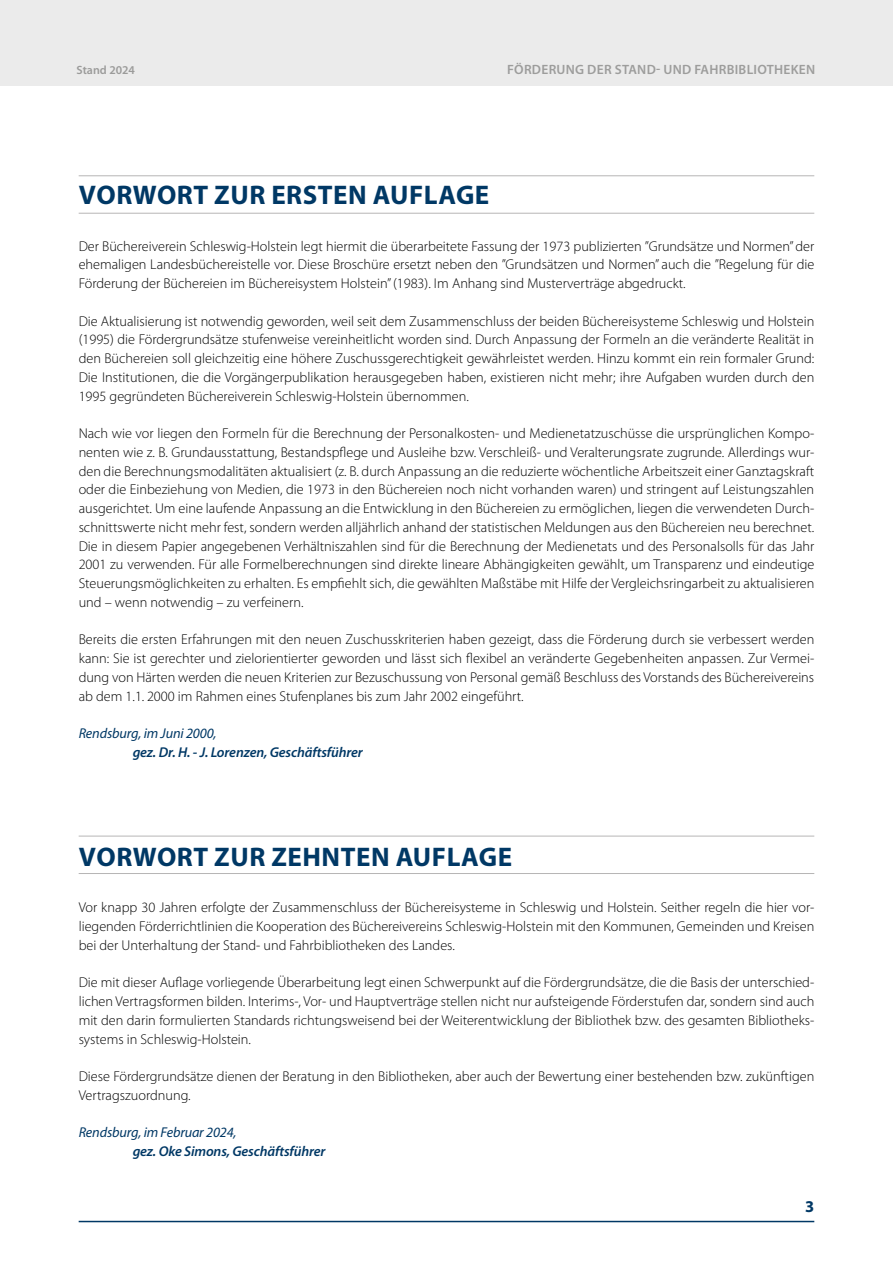
<style>
.page{position:relative;width:893px;height:1263px;background:#fff}
.page>*{position:absolute;margin:0;border:0;box-sizing:border-box;transform-origin:0 0}
.t1{font:700 27px "Myriad Pro";letter-spacing:.02em;color:#003865}
.t2{font:700 16.5px "Myriad Pro";color:#003865}
.t3{font:300 14.25px/18.8px "Myriad Pro";color:#000;text-align:justify}
.t4{font:italic 600 14.25px "Myriad Pro";letter-spacing:-.01em;color:#003865}
.t5{font:italic 14.25px "Myriad Pro";letter-spacing:-.01em;color:#003865}
.t6{font:600 13.5px "Myriad Pro";letter-spacing:.02em;color:#9d9d9c}
.t7{font:600 12px "Myriad Pro";color:#9b9b9a}
</style>
<div class="page">
<div style="left:0;top:0;width:893px;height:86px;background:#ebebeb"></div>
<hr style="left:79px;top:1221px;width:735px;height:1px;background:#003865">
<hr style="left:79px;top:873px;width:735px;height:1px;background:#b7b6b6">
<hr style="left:79px;top:836px;width:735px;height:1px;background:#b7b6b6">
<hr style="left:79px;top:213px;width:735px;height:1px;background:#b7b6b6">
<hr style="left:79px;top:175px;width:735px;height:1px;background:#b7b6b6">
<p class="t7" style="left:77px;top:62px;width:60px">Stand 2024</p>
<p class="t6" style="left:507px;top:61px;width:310px">FÖRDERUNG DER STAND- UND FAHRBIBLIOTHEKEN</p>
<h1 class="t1" style="left:79px;top:177px;width:412px">VORWORT ZUR ERSTEN AUFLAGE</h1>
<p class="t3" style="left:79px;top:236px;width:737px">Der Büchereiverein Schleswig-Holstein legt hiermit die überarbeitete Fassung der 1973 publizierten ”Grundsätze und Normen” der ehemaligen Landesbüchereistelle vor. Diese Broschüre ersetzt neben den ”Grundsätzen und Normen” auch die ”Regelung für die Förderung der Büchereien im Büchereisystem Holstein” (1983). Im Anhang sind Musterverträge abgedruckt.</p>
<p class="t3" style="left:79px;top:311px;width:737px">Die Aktualisierung ist notwendig geworden, weil seit dem Zusammenschluss der beiden Büchereisysteme Schleswig und Holstein (1995) die Fördergrundsätze stufenweise vereinheitlicht worden sind. Durch Anpassung der Formeln an die veränderte Realität in den Büchereien soll gleichzeitig eine höhere Zuschussgerechtigkeit gewährleistet werden. Hinzu kommt ein rein formaler Grund:<br>Die Institutionen, die die Vorgängerpublikation herausgegeben haben, existieren nicht mehr; ihre Aufgaben wurden durch den 1995 gegründeten Büchereiverein Schleswig-Holstein übernommen.</p>
<p class="t3" style="left:79px;top:424px;width:737px">Nach wie vor liegen den Formeln für die Berechnung der Personalkosten- und Medienetatzuschüsse die ursprünglichen Kompo&shy;nenten wie z. B. Grundausstattung, Bestandspflege und Ausleihe bzw. Verschleiß- und Veralterungsrate zugrunde. Allerdings wur&shy;den die Berechnungsmodalitäten aktualisiert (z. B. durch Anpassung an die reduzierte wöchentliche Arbeitszeit einer Ganztagskraft oder die Einbeziehung von Medien, die 1973 in den Büchereien noch nicht vorhanden waren) und stringent auf Leistungszahlen ausgerichtet. Um eine laufende Anpassung an die Entwicklung in den Büchereien zu ermöglichen, liegen die verwendeten Durch&shy;schnittswerte nicht mehr fest, sondern werden alljährlich anhand der statistischen Meldungen aus den Büchereien neu berechnet.<br>Die in diesem Papier angegebenen Verhältniszahlen sind für die Berechnung der Medienetats und des Personalsolls für das Jahr 2001 zu verwenden. Für alle Formelberechnungen sind direkte lineare Abhängigkeiten gewählt, um Transparenz und eindeutige Steuerungsmöglichkeiten zu erhalten. Es empfiehlt sich, die gewählten Maßstäbe mit Hilfe der Vergleichsringarbeit zu aktualisieren und – wenn notwendig – zu verfeinern.</p>
<p class="t3" style="left:79px;top:630px;width:737px">Bereits die ersten Erfahrungen mit den neuen Zuschusskriterien haben gezeigt, dass die Förderung durch sie verbessert werden kann: Sie ist gerechter und zielorientierter geworden und lässt sich flexibel an veränderte Gegebenheiten anpassen. Zur Vermei&shy;dung von Härten werden die neuen Kriterien zur Bezuschussung von Personal gemäß Beschluss des Vorstands des Büchereivereins ab dem 1.1. 2000 im Rahmen eines Stufenplanes bis zum Jahr 2002 eingeführt.</p>
<p class="t5" style="left:79px;top:725px;width:139px">Rendsburg, im Juni 2000,</p>
<p class="t4" style="left:133px;top:743px;width:232px">gez. Dr. H. - J. Lorenzen, Geschäftsführer</p>
<h1 class="t1" style="left:79px;top:839px;width:435px">VORWORT ZUR ZEHNTEN AUFLAGE</h1>
<p class="t3" style="left:79px;top:898px;width:737px">Vor knapp 30 Jahren erfolgte der Zusammenschluss der Büchereisysteme in Schleswig und Holstein. Seither regeln die hier vor&shy;liegenden Förderrichtlinien die Kooperation des Büchereivereins Schleswig-Holstein mit den Kommunen, Gemeinden und Kreisen bei der Unterhaltung der Stand- und Fahrbibliotheken des Landes.</p>
<p class="t3" style="left:79px;top:973px;width:737px">Die mit dieser Auflage vorliegende Überarbeitung legt einen Schwerpunkt auf die Fördergrundsätze, die die Basis der unterschied&shy;lichen Vertragsformen bilden. Interims-, Vor- und Hauptverträge stellen nicht nur aufsteigende Förderstufen dar, sondern sind auch mit den darin formulierten Standards richtungsweisend bei der Weiterentwicklung der Bibliothek bzw. des gesamten Bibliotheks&shy;systems in Schleswig-Holstein.</p>
<p class="t3" style="left:79px;top:1067px;width:737px">Diese Fördergrundsätze dienen der Beratung in den Bibliotheken, aber auch der Bewertung einer bestehenden bzw. zukünftigen<br>Vertragszuordnung.</p>
<p class="t5" style="left:79px;top:1124px;width:159px">Rendsburg, im Februar 2024,</p>
<p class="t4" style="left:133px;top:1142px;width:194px">gez. Oke Simons, Geschäftsführer</p>
<p class="t2" style="left:805px;top:1195px;width:11px">3</p>
</div>
